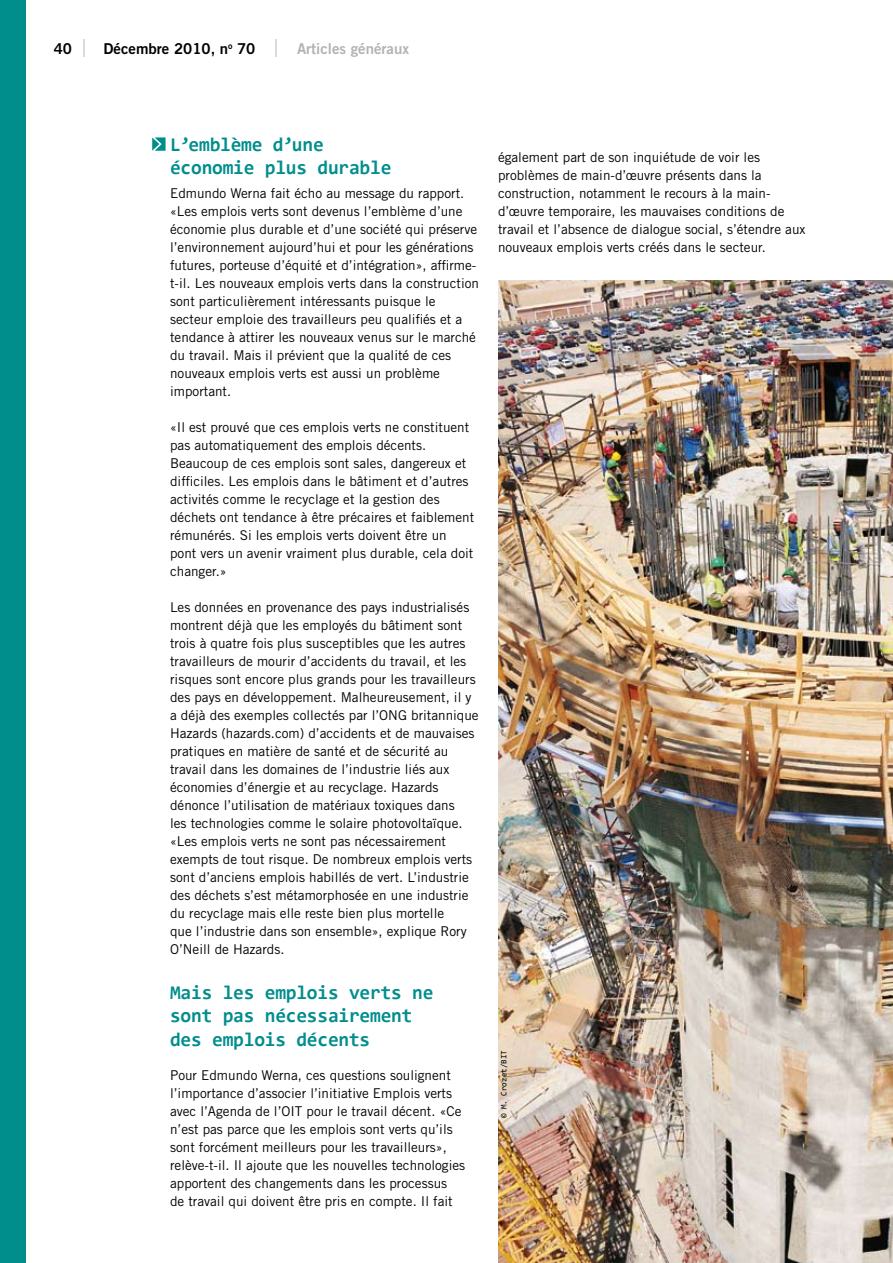
<style>
.page{position:relative;width:893px;height:1263px;background:#fff}
.page>*{position:absolute;margin:0;border:0;box-sizing:border-box;transform-origin:0 0}
.t1{font:700 19.5px/23.4px "Consolas";letter-spacing:-.01em;color:#008e8d}
.t2{font:15px "Trade Gothic Bold Two";color:#000}
.t3{font:15px "Trade Gothic Bold Two";color:#b1b3b4}
.t4{font:13.5px/18px "Trade Gothic";color:#000}
.t5{font:8.25px "Consolas";color:#000}
</style>
<div class="page">
<svg style="left:275px;top:40px;width:1px;height:17px"></svg>
<svg style="left:83px;top:40px;width:2px;height:17px"></svg>
<img style="left:498px;top:280px;width:395px;height:983px">
<div style="left:0;top:0;width:26px;height:1263px;background:#008e8d"></div>
<svg style="left:152px;top:137px;width:14px;height:14px"></svg>
<p class="t2" style="left:104px;top:39px;width:153px">Décembre 2010, n<sup>o</sup> 70</p>
<p class="t2" style="left:54px;top:39px;width:20px">40</p>
<p class="t3" style="left:297px;top:39px;width:114px">Articles généraux</p>
<h1 class="t1" style="left:170px;top:132px;width:223px">L’emblème d’une économie plus durable</h1>
<p class="t4" style="left:170px;top:184px;width:310px">Edmundo Werna fait écho au message du rapport. «Les emplois verts sont devenus l’emblème d’une économie plus durable et d’une société qui préserve l’environnement aujourd’hui et pour les générations futures, porteuse d’équité et d’intégration», affirme&shy;t-il. Les nouveaux emplois verts dans la construction sont particulièrement intéressants puisque le secteur emploie des travailleurs peu qualifiés et a tendance à attirer les nouveaux venus sur le marché du travail. Mais il prévient que la qualité de ces nouveaux emplois verts est aussi un problème important.</p>
<p class="t4" style="left:170px;top:418px;width:306px">«Il est prouvé que ces emplois verts ne constituent pas automatiquement des emplois décents.<br>Beaucoup de ces emplois sont sales, dangereux et difficiles. Les emplois dans le bâtiment et d’autres activités comme le recyclage et la gestion des déchets ont tendance à être précaires et faiblement rémunérés. Si les emplois verts doivent être un pont vers un avenir vraiment plus durable, cela doit changer.»</p>
<p class="t4" style="left:170px;top:598px;width:310px">Les données en provenance des pays industrialisés montrent déjà que les employés du bâtiment sont trois à quatre fois plus susceptibles que les autres travailleurs de mourir d’accidents du travail, et les risques sont encore plus grands pour les travailleurs des pays en développement. Malheureusement, il y a déjà des exemples collectés par l’ONG britannique Hazards (hazards.com) d’accidents et de mauvaises pratiques en matière de santé et de sécurité au travail dans les domaines de l’industrie liés aux économies d’énergie et au recyclage. Hazards dénonce l’utilisation de matériaux toxiques dans<br>les technologies comme le solaire photovoltaïque. «Les emplois verts ne sont pas nécessairement exempts de tout risque. De nombreux emplois verts sont d’anciens emplois habillés de vert. L’industrie des déchets s’est métamorphosée en une industrie du recyclage mais elle reste bien plus mortelle<br>que l’industrie dans son ensemble», explique Rory O’Neill de Hazards.</p>
<h1 class="t1" style="left:170px;top:980px;width:265px">Mais les emplois verts ne sont pas nécessairement des emplois décents</h1>
<p class="t4" style="left:170px;top:1066px;width:297px">Pour Edmundo Werna, ces questions soulignent l’importance d’associer l’initiative Emplois verts avec l’Agenda de l’OIT pour le travail décent. «Ce n’est pas parce que les emplois sont verts qu’ils sont forcément meilleurs pour les travailleurs», relève-t-il. Il ajoute que les nouvelles technologies apportent des changements dans les processus<br>de travail qui doivent être pris en compte. Il fait</p>
<p class="t4" style="left:498px;top:148px;width:309px">également part de son inquiétude de voir les problèmes de main-d’œuvre présents dans la construction, notamment le recours à la main&shy;d’œuvre temporaire, les mauvaises conditions de travail et l’absence de dialogue social, s’étendre aux nouveaux emplois verts créés dans le secteur.</p>
<p class="t5" style="left:499px;top:1118px;width:70px;rotate:-90deg">© M. Crozet/BIT</p>
</div>
